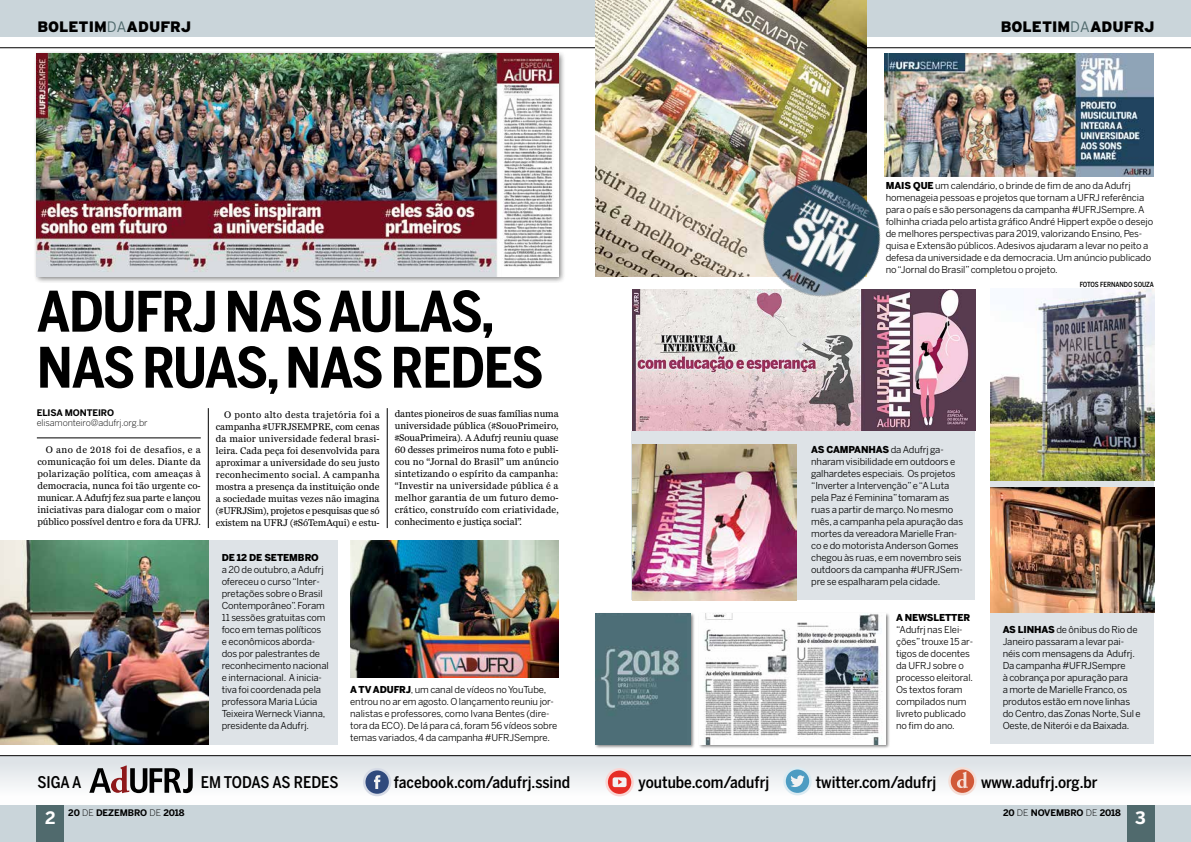
<style>
.page{position:relative;width:1191px;height:842px;background:#fff}
.page>*{position:absolute;margin:0;border:0;box-sizing:border-box;transform-origin:0 0}
.t1{font:700 55.2px/56px "Benton Sans Cond";letter-spacing:-.02em;color:#000}
.t2{font:700 17px "Benton Sans";color:#fff}
.t3{font:500 16px "Benton Sans Cond";color:#000}
.t4{font:900 15.1px "Interstate";color:#000}
.t5{font:10px/12px "Miller Daily Two";letter-spacing:-.01em;color:#000;text-align:justify}
.t6{font:9.5px/12px "Benton Sans";letter-spacing:-.01em;color:#000}
.t7{font:900 9.5px "Benton Sans";letter-spacing:-.01em;color:#000}
.t8{font:700 9px "Benton Sans";letter-spacing:-.01em;color:#000}
.t9{font:300 9px "Benton Sans";letter-spacing:-.01em;color:#000}
.t10{font:500 7px "Benton Sans Cond";letter-spacing:-.01em;color:#000}
.s1{font-weight:300;color:#506a6d}
.s2{font-weight:900}
.s3{font-weight:300}
</style>
<div class="page">
<div style="left:0;top:756px;width:1191px;height:49px;background:linear-gradient(to bottom,#dae0e4,#fff)"></div>
<div style="left:631px;top:400px;width:343px;height:200px;background:#dee3e7"></div>
<div style="left:990px;top:400px;width:164px;height:344px;background:#dee3e7"></div>
<div style="left:37px;top:540px;width:300px;height:204px;background:#dee3e7"></div>
<div style="left:33px;top:50px;width:533px;height:233px;background:#000;opacity:.5"></div>
<img style="left:37px;top:54px;width:521px;height:222px">
<img style="left:633px;top:444px;width:163px;height:156px">
<img style="left:350px;top:540px;width:208px;height:137px">
<img style="left:0;top:540px;width:208px;height:204px">
<img style="left:632px;top:289px;width:343px;height:141px">
<img style="left:884px;top:54px;width:269px;height:123px">
<img style="left:990px;top:288px;width:164px;height:192px">
<img style="left:990px;top:488px;width:164px;height:124px">
<div style="left:594px;top:612px;width:101px;height:137px;background:#000;opacity:.5"></div>
<img style="left:595px;top:613px;width:95px;height:131px">
<div style="left:698px;top:612px;width:192px;height:137px;background:#000;opacity:.5"></div>
<img style="left:699px;top:613px;width:186px;height:131px">
<div style="left:0;top:0;width:1191px;height:37px;background:#cad5da"></div>
<div style="left:0;top:805px;width:1191px;height:37px;background:#cad5da"></div>
<hr style="left:37px;top:438px;width:164px;height:1px;background:#000">
<div style="left:37px;top:805px;width:27px;height:37px;background:#506a6d"></div>
<div style="left:1127px;top:805px;width:27px;height:37px;background:#506a6d"></div>
<hr style="left:0;top:48px;width:1191px;height:1px;background:#000">
<hr style="left:208px;top:408px;width:1px;height:120px;background:#000">
<hr style="left:387px;top:408px;width:1px;height:120px;background:#000">
<hr style="left:0;top:755px;width:1191px;height:1px;background:#000">
<svg style="left:89px;top:765px;width:104px;height:28px"></svg>
<div style="left:363px;top:768px;width:28px;height:28px;background:#d6dbe6;border-radius:50%"></div>
<div style="left:365px;top:770px;width:24px;height:24px;background:#304a7d;border-radius:50%"></div>
<svg style="left:374px;top:775px;width:6px;height:14px"></svg>
<svg style="left:605px;top:768px;width:29px;height:28px"></svg>
<div style="left:608px;top:770px;width:23px;height:24px;background:#e62e26;border-radius:50%"></div>
<svg style="left:612px;top:777px;width:14px;height:10px"></svg>
<svg style="left:783px;top:767px;width:28px;height:28px"></svg>
<div style="left:786px;top:769px;width:23px;height:24px;background:#4d9cc2;border-radius:50%"></div>
<svg style="left:790px;top:775px;width:14px;height:12px"></svg>
<div style="left:948px;top:767px;width:28px;height:28px;background:#f5ded6;border-radius:50%"></div>
<div style="left:950px;top:769px;width:24px;height:24px;background:#d15938;border-radius:50%"></div>
<svg style="left:957px;top:772px;width:11px;height:16px"></svg>
<img style="left:595px;top:0;width:271px;height:276px">
<img style="left:740px;top:154px;width:168px;height:170px">
<h3 class="t4" style="left:37px;top:18px;width:155px">BOLETIM<span class="s1">DA</span>ADUFRJ</h3>
<h3 class="t4" style="left:1000px;top:18px;width:155px">BOLETIM<span class="s1">DA</span>ADUFRJ</h3>
<p class="t6" style="left:885px;top:179px;width:269px"><span class="s2">MAIS QUE</span> um calendário, o brinde de fim de ano da Adufrj homenageia pessoas e projetos que tornam a UFRJ referência para o país e são personagens da campanha #UFRJSempre. A folhinha criada pelo artista gráfico André Hippert expõe o desejo de melhores perspectivas para 2019, valorizando Ensino, Pes&shy;quisa e Extensão públicos. Adesivos ajudaram a levar no peito a defesa da universidade e da democracia. Um anúncio publicado no “Jornal do Brasil” completou o projeto.</p>
<h1 class="t1" style="left:37px;top:283px;width:508px">ADUFRJ NAS AULAS,<br>NAS RUAS, NAS REDES</h1>
<p class="t8" style="left:37px;top:407px;width:79px">ELISA MONTEIRO</p>
<p class="t9" style="left:37px;top:418px;width:112px">elisamonteiro@adufrj.org.br</p>
<p class="t5" style="left:37px;top:444px;width:165px;text-indent:8px">O ano de 2018 foi de desafios, e a comunicação foi um deles. Diante da polarização política, com ameaças à democracia, nunca foi tão urgente co&shy;municar. A Adufrj fez sua parte e lançou iniciativas para dialogar com o maior público possível dentro e fora da UFRJ.</p>
<p class="t5" style="left:216px;top:408px;width:165px;text-indent:8px">O ponto alto desta trajetória foi a campanha #UFRJSEMPRE, com cenas da maior universidade federal brasi&shy;leira. Cada peça foi desenvolvida para aproximar a universidade do seu justo reconhecimento social. A campanha mostra a presença da instituição onde a sociedade muitas vezes não imagina (#UFRJSim), projetos e pesquisas que só existem na UFRJ (#SóTemAqui) e estu-</p>
<p class="t5" style="left:395px;top:408px;width:165px">dantes pioneiros de suas famílias numa universidade pública (#SouoPrimeiro, #SouaPrimeira). A Adufrj reuniu quase 60 desses primeiros numa foto e publi&shy;cou no “Jornal do Brasil” um anúncio sintetizando o espírito da campanha: “Investir na universidade pública é a melhor garantia de um futuro demo&shy;crático, construído com criatividade, conhecimento e justiça social”.</p>
<p class="t7" style="left:222px;top:551px;width:99px">DE 12 DE SETEMBRO</p>
<p class="t6" style="left:222px;top:563px;width:109px">a 20 de outubro, a Adufrj ofereceu o curso “Inter&shy;pretações sobre o Brasil<br>Contemporâneo”. Foram<br>11 sessões gratuitas com foco em temas políticos e econômicos aborda&shy;dos por palestrantes de reconhecimento nacional e internacional. A inicia&shy;tiva foi coordenada pela professora Maria Lúcia<br>Teixeira Werneck Vianna, presidente da Adufrj.</p>
<p class="t6" style="left:350px;top:683px;width:208px"><span class="s2">A TV ADUFRJ</span>, um canal de vídeos no YouTube, entrou no ar em agosto. O lançamento reuniu jor&shy;nalistas e professores, como Ivana Bentes (dire&shy;tora da ECO). De lá para cá, foram 56 vídeos sobre temas variados, 4 da campanha #UFRJSempre.</p>
<p class="t10" style="left:1079px;top:281px;width:76px">FOTOS FERNANDO SOUZA</p>
<p class="t6" style="left:811px;top:443px;width:153px"><span class="s2">AS CAMPANHAS</span> da Adufrj ga&shy;nharam visibilidade em outdoors e galhardetes especiais. Os projetos “Inverter a Intervenção” e “A Luta pela Paz é Feminina” tomaram as ruas a partir de março. No mesmo mês, a campanha pela apuração das mortes da vereadora Marielle Fran&shy;co e do motorista Anderson Gomes chegou às ruas, e em novembro seis outdoors da campanha #UFRJSem&shy;pre se espalharam pela cidade.</p>
<p class="t7" style="left:896px;top:611px;width:76px">A NEWSLETTER</p>
<p class="t6" style="left:896px;top:623px;width:78px">“Adufrj nas Elei&shy;ções” trouxe 15 ar&shy;tigos de docentes da UFRJ sobre o processo eleitoral.<br>Os textos foram compilados num livreto publicado no fim do ano.</p>
<p class="t6" style="left:1002px;top:623px;width:140px"><span class="s2">AS LINHAS</span> de ônibus do Rio de<br>Janeiro passaram a levar pai&shy;néis com mensagens da Adufrj.<br>Da campanha #UFRJSempre<br>à cobrança por apuração para<br>a morte de Marielle Franco, os produtos estão em nove linhas do Centro, das Zonas Norte, Sul e<br>Oeste, de Niterói e da Baixada.</p>
<h3 class="t3" style="left:37px;top:772px;width:46px">SIGA A</h3>
<h3 class="t3" style="left:201px;top:772px;width:139px">EM TODAS AS REDES</h3>
<h3 class="t3" style="left:394px;top:772px;width:178px">facebook.com/adufrj.ssind</h3>
<h3 class="t3" style="left:638px;top:772px;width:132px">youtube.com/adufrj</h3>
<h3 class="t3" style="left:816px;top:772px;width:122px">twitter.com/adufrj</h3>
<h3 class="t3" style="left:981px;top:772px;width:118px">www.adufrj.org.br</h3>
<p class="t8" style="left:68px;top:807px;width:118px">20 <span class="s3">DE</span> DEZEMBRO <span class="s3">DE</span> 2018</p>
<p class="t8" style="left:1003px;top:807px;width:119px">20 <span class="s3">DE</span> NOVEMBRO <span class="s3">DE</span> 2018</p>
<h2 class="t2" style="left:45px;top:808px;width:12px">2</h2>
<h2 class="t2" style="left:1135px;top:808px;width:12px">3</h2>
</div>
